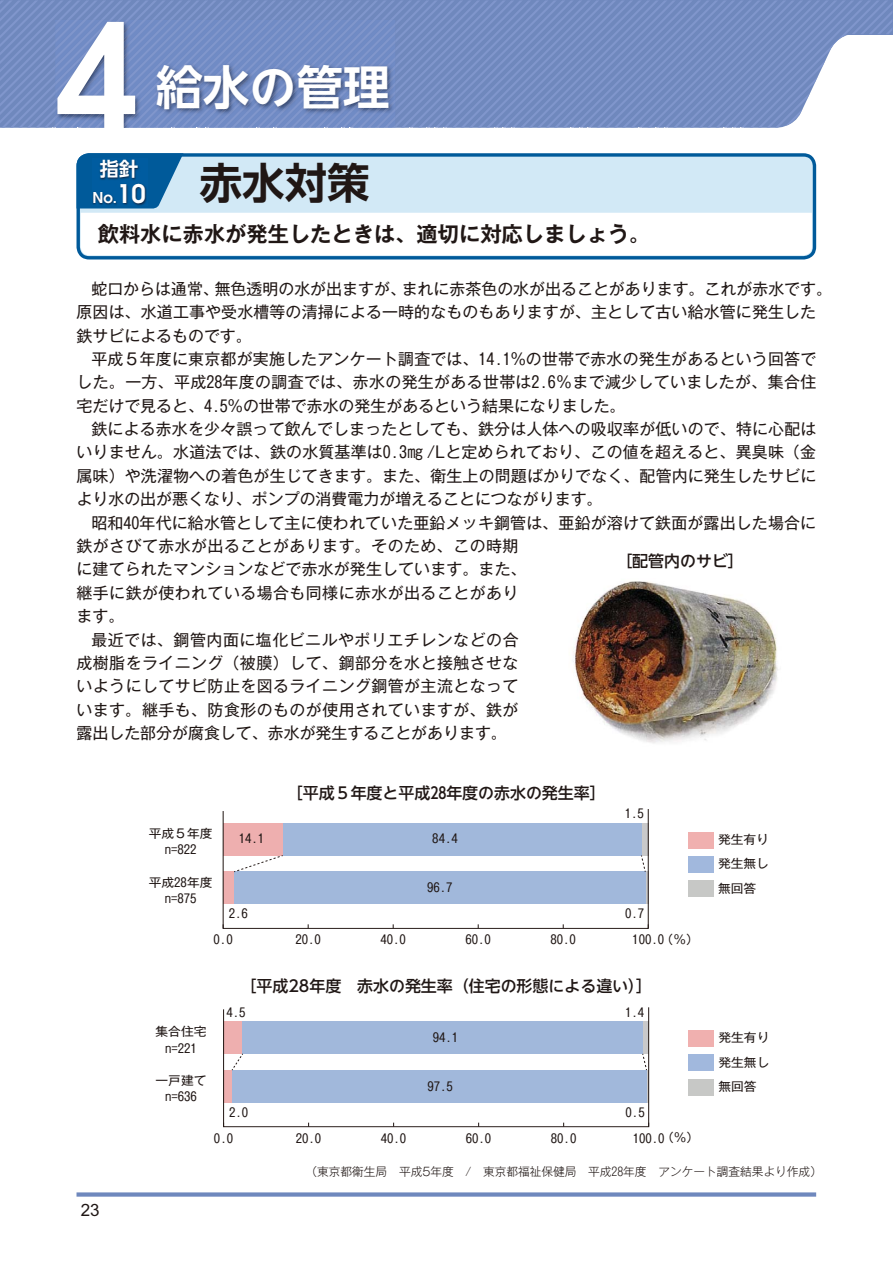
<style>
.page{position:relative;width:893px;height:1263px;background:#fff}
.page>*{position:absolute;margin:0;border:0;box-sizing:border-box;transform-origin:0 0}
.t1{font:600 146.7px "Avant Garde";color:#fff}
.t2{font:46.8px "UD Shin Go NT Pr 6 N De Bold 90 msp RKSJ H";color:#fff}
.t3{font:42.45px "UD Shin Go NT Pr 6 N De Bold 90 msp RKSJ H";color:#201715}
.t4{font:21.3px "Gothic MB101 Pr 6 N De Bold 90 msp RKSJ H";color:#201715}
.t5{font:19.2px "UD Shin Go NT Pr 6 N De Bold 90 msp RKSJ H";color:#fff}
.t6{font:16.95px "Arial";color:#201715}
.t7{font:15.9px/23.4px "Gothic MB101 Pr 6 N Regular 90 msp RKSJ H";letter-spacing:.01em;color:#201715;text-align:justify}
.t8{font:15.9px "Gothic MB101 Pr 6 N Regular 90 msp RKSJ H";letter-spacing:.03em;color:#201715}
.t9{font:15.9px "UD Shin Go NT Pr 6 N Medium 90 msp RKSJ H";color:#201715}
.t10{font:600 14.85px "Avant Garde";color:#fff}
.t11{font:12.15px/26px "Gothic MB101 Pr 6 N Regular 90 msp RKSJ H";color:#201715;scale:1.05 1}
.t12{font:11.7px "Gothic MB101 Pr 6 N Light 90 msp RKSJ H";color:#201715}
.s1{font-size:25.5px}
</style>
<div class="page">
<div style="left:77px;top:1192px;width:739px;height:5px;background:#6f88bd"></div>
<svg style="left:76px;top:156px;width:740px;height:104px;background:#4a8ab8"></svg>
<svg style="left:77px;top:153px;width:735px;height:102px"></svg>
<img style="left:93px;top:159px;width:54px;height:47px">
<svg style="left:0;top:0;width:893px;height:128px;background:#7b91c3"></svg>
<img style="left:55px;top:20px;width:100px;height:99px">
<img style="left:55px;top:20px;width:91px;height:91px">
<img style="left:55px;top:20px;width:83px;height:82px">
<img style="left:55px;top:20px;width:74px;height:74px">
<img style="left:55px;top:20px;width:66px;height:65px">
<img style="left:55px;top:20px;width:57px;height:57px">
<svg style="left:222px;top:809px;width:427px;height:120px"></svg>
<div style="left:688px;top:832px;width:26px;height:16px;background:#f0b0af"></div>
<div style="left:688px;top:857px;width:26px;height:16px;background:#a1b8dd"></div>
<div style="left:688px;top:881px;width:26px;height:16px;background:#c7c8c6"></div>
<svg style="left:234px;top:855px;width:49px;height:17px"></svg>
<svg style="left:641px;top:856px;width:5px;height:16px"></svg>
<svg style="left:223px;top:1007px;width:426px;height:120px"></svg>
<div style="left:688px;top:1031px;width:26px;height:16px;background:#f0b0af"></div>
<div style="left:688px;top:1055px;width:26px;height:16px;background:#a1b8dd"></div>
<div style="left:688px;top:1079px;width:26px;height:16px;background:#c7c8c6"></div>
<svg style="left:231px;top:1053px;width:13px;height:18px"></svg>
<svg style="left:642px;top:1054px;width:5px;height:16px"></svg>
<img style="left:573px;top:581px;width:205px;height:162px">
<h1 class="t1" style="left:55px;top:22px;width:84px">4</h1>
<h2 class="t2" style="left:156px;top:70px;width:235px">給水の管理</h2>
<p class="t5" style="left:100px;top:162px;width:40px">指針</p>
<p class="t10" style="left:92px;top:192px;width:55px">No.<span class="s1">10</span></p>
<h3 class="t3" style="left:200px;top:167px;width:172px">赤水対策</h3>
<h3 class="t4" style="left:98px;top:226px;width:554px">飲料水に赤水が発生したときは、適切に対応しましょう。</h3>
<p class="t7" style="left:77px;top:279px;width:757px;text-align:left;text-indent:15px">蛇口からは通常、無色透明の水が出ますが、まれに赤茶色の水が出ることがあります。これが赤水です。原因は、水道工事や受水槽等の清掃による一時的なものもありますが、主として古い給水管に発生した鉄サビによるものです。</p>
<p class="t7" style="left:77px;top:349px;width:741px;text-indent:15px">平成５年度に東京都が実施したアンケート調査では、14.1%の世帯で赤水の発生があるという回答でした。一方、平成28年度の調査では、赤水の発生がある世帯は2.6％まで減少していましたが、集合住宅だけで見ると、4.5%の世帯で赤水の発生があるという結果になりました。</p>
<p class="t7" style="left:77px;top:420px;width:741px;text-indent:15px">鉄による赤水を少々誤って飲んでしまったとしても、鉄分は人体への吸収率が低いので、特に心配はいりません。水道法では、鉄の水質基準は0.3㎎ /Lと定められており、この値を超えると、異臭味（金属味）や洗濯物への着色が生じてきます。また、衛生上の問題ばかりでなく、配管内に発生したサビにより水の出が悪くなり、ポンプの消費電力が増えることにつながります。</p>
<p class="t7" style="left:91px;top:513px;width:726px">昭和40年代に給水管として主に使われていた亜鉛メッキ鋼管は、亜鉛が溶けて鉄面が露出した場合に</p>
<p class="t8" style="left:77px;top:540px;width:443px">鉄がさびて赤水が出ることがあります。そのため、この時期</p>
<p class="t7" style="left:77px;top:560px;width:451px">に建てられたマンションなどで赤水が発生しています。また、</p>
<p class="t8" style="left:77px;top:587px;width:443px">継手に鉄が使われている場合も同様に赤水が出ることがあり</p>
<p class="t7" style="left:77px;top:607px;width:49px">ます。</p>
<p class="t8" style="left:91px;top:634px;width:429px">最近では、鋼管内面に塩化ビニルやポリエチレンなどの合</p>
<p class="t8" style="left:77px;top:657px;width:443px">成樹脂をライニング（被膜）して、鋼部分を水と接触させな</p>
<p class="t8" style="left:77px;top:680px;width:443px">いようにしてサビ防止を図るライニング鋼管が主流となって</p>
<p class="t8" style="left:77px;top:704px;width:443px">います。継手も、防食形のものが使用されていますが、鉄が</p>
<p class="t7" style="left:77px;top:724px;width:432px">露出した部分が腐食して、赤水が発生することがあります。</p>
<p class="t9" style="left:616px;top:555px;width:129px">［配管内のサビ］</p>
<p class="t9" style="left:287px;top:787px;width:320px">［平成５年度と平成28年度の赤水の発生率］</p>
<p class="t11" style="left:625px;top:803px;width:20px">1.5</p>
<p class="t11" style="left:149px;top:827px;width:62px;line-height:16.2px;text-align:center">平成５年度n=822</p>
<p class="t11" style="left:718px;top:829px;width:50px;line-height:24.3px">発生有り発生無し</p>
<p class="t11" style="left:149px;top:871px;width:62px">平成28年度</p>
<p class="t11" style="left:432px;top:828px;width:26px">84.4</p>
<p class="t11" style="left:427px;top:877px;width:26px">96.7</p>
<p class="t11" style="left:239px;top:828px;width:26px">14.1</p>
<p class="t11" style="left:718px;top:877px;width:38px">無回答</p>
<p class="t11" style="left:165px;top:887px;width:32px">n=875</p>
<p class="t11" style="left:214px;top:903px;width:34px;text-indent:15px">2.6<br>0.0</p>
<p class="t11" style="left:625px;top:903px;width:20px">0.7</p>
<p class="t11" style="left:550px;top:928px;width:26px">80.0</p>
<p class="t11" style="left:661px;top:928px;width:38px">（％）</p>
<p class="t11" style="left:295px;top:928px;width:26px">20.0</p>
<p class="t11" style="left:380px;top:928px;width:26px">40.0</p>
<p class="t11" style="left:465px;top:928px;width:26px">60.0</p>
<p class="t11" style="left:632px;top:928px;width:32px">100.0</p>
<p class="t9" style="left:241px;top:980px;width:413px">［平成28年度　赤水の発生率（住宅の形態による違い）］</p>
<p class="t11" style="left:226px;top:1001px;width:20px">4.5</p>
<p class="t11" style="left:625px;top:1001px;width:20px">1.4</p>
<p class="t11" style="left:156px;top:1025px;width:50px;line-height:16.2px;text-align:center">集合住宅n=221</p>
<p class="t11" style="left:718px;top:1027px;width:50px;line-height:24.3px">発生有り発生無し</p>
<p class="t11" style="left:156px;top:1069px;width:50px">一戸建て</p>
<p class="t11" style="left:718px;top:1075px;width:38px">無回答</p>
<p class="t11" style="left:165px;top:1085px;width:32px">n=636</p>
<p class="t11" style="left:433px;top:1026px;width:26px">94.1</p>
<p class="t11" style="left:427px;top:1075px;width:26px">97.5</p>
<p class="t6" style="left:81px;top:1200px;width:20px">23</p>
<p class="t11" style="left:214px;top:1101px;width:34px;text-indent:15px">2.0<br>0.0</p>
<p class="t11" style="left:625px;top:1101px;width:20px">0.5</p>
<p class="t11" style="left:551px;top:1127px;width:26px">80.0</p>
<p class="t11" style="left:661px;top:1127px;width:38px">（％）</p>
<p class="t11" style="left:296px;top:1127px;width:26px">20.0</p>
<p class="t11" style="left:381px;top:1127px;width:26px">40.0</p>
<p class="t11" style="left:466px;top:1127px;width:26px">60.0</p>
<p class="t11" style="left:633px;top:1127px;width:32px">100.0</p>
<p class="t12" style="left:305px;top:1167px;width:518px">（東京都衛生局　平成5年度　/　東京都福祉保健局　平成28年度　アンケート調査結果より作成）</p>
</div>
